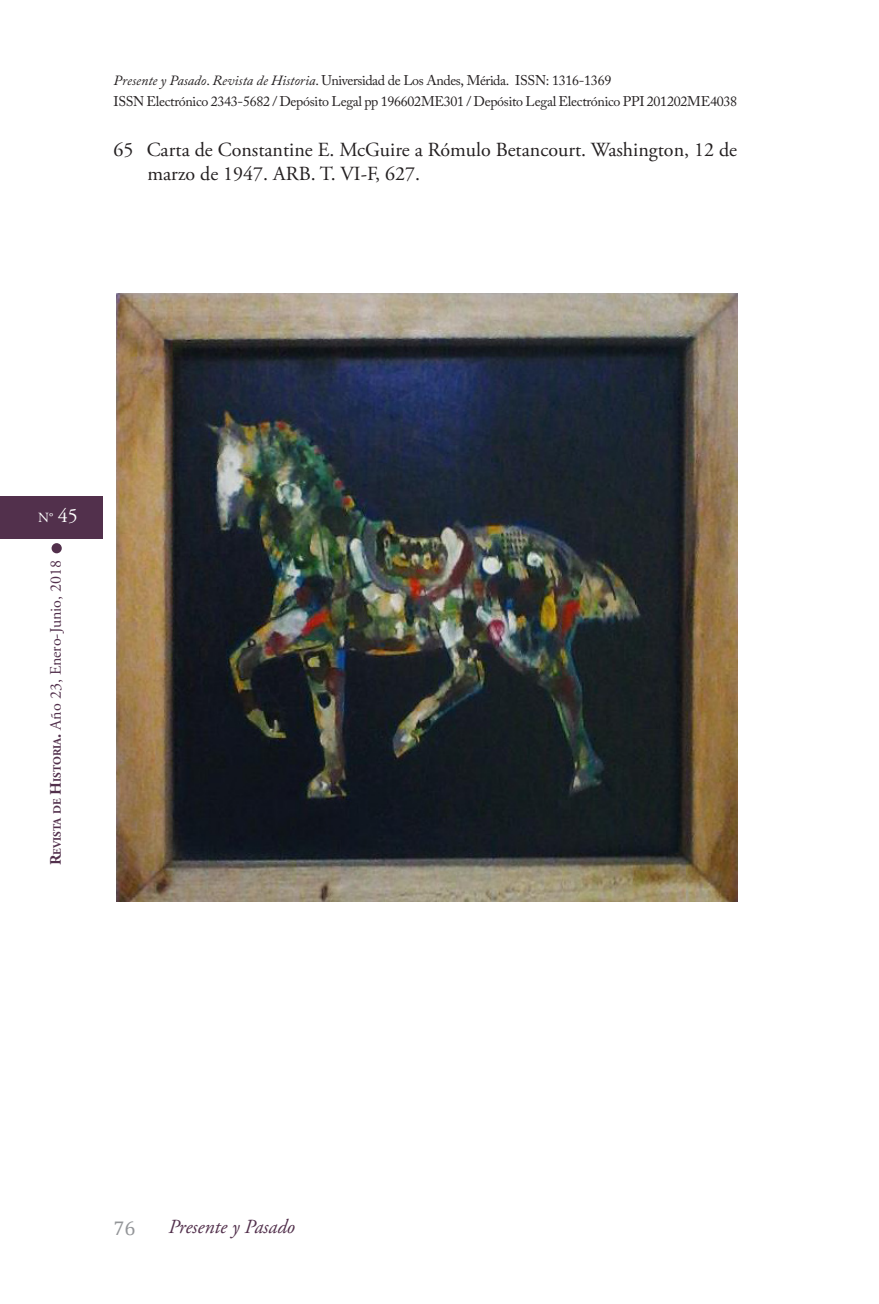
<style>
.page{position:relative;width:879px;height:1304px;background:#fff}
.page>*{position:absolute;margin:0;border:0;box-sizing:border-box;transform-origin:0 0}
.NOtas_FINAL{font:20px/24px "Adobe Garamond Pro";color:#231f20}
.t1{font:italic 20px "Adobe Garamond Pro";color:#52304c}
.t2{font:20px "Cambria";color:#939598}
.t3{font:16px "Adobe Garamond Pro";color:#52304c}
.t4{font:14px/20.8px "Adobe Caslon Pro";letter-spacing:-.02em;color:#231f20}
.t5{font:14px "Adobe Garamond Pro";color:#fff}
.s1{font-style:italic}
.s2{font-size:20px}
.s3{font-weight:700}
.s4{font-weight:700;font-size:11.2px}
</style>
<div class="page">
<div style="left:0;top:496px;width:102px;height:43px;background:#52304c"></div>
<div style="left:52px;top:543px;width:10px;height:10px;background:#52304c;border-radius:50%"></div>
<img style="left:116px;top:293px;width:621px;height:609px">
<p class="t4" style="left:113px;top:70px;width:625px"><span class="s1">Presente y Pasado</span>. <span class="s1">Revista de Historia</span>. Universidad de Los Andes, Mérida. ISSN: 1316-1369<br>ISSN Electrónico 2343-5682 / Depósito Legal pp 196602ME301 / Depósito Legal Electrónico PPI 201202ME4038</p>
<p class="NOtas_FINAL" style="left:147px;top:139px;width:591px;text-indent:-34px">65 Carta de Constantine E. McGuire a Rómulo Betancourt. Washington, 12 de marzo de 1947. ARB. T. VI-F, 627.</p>
<p class="t5" style="left:38px;top:509px;width:41px">N° <span class="s2">45</span></p>
<p class="t3" style="left:46px;top:865px;width:307px;rotate:-90deg"><span class="s3">R</span><span class="s4">evista de</span> <span class="s3">H</span><span class="s4">istoria</span><span class="s3">.</span> Año 23, Enero-Junio, 2018</p>
<h1 class="t2" style="left:113px;top:1216px;width:24px">76</h1>
<h1 class="t1" style="left:168px;top:1215px;width:128px">Presente y Pasado</h1>
</div>
